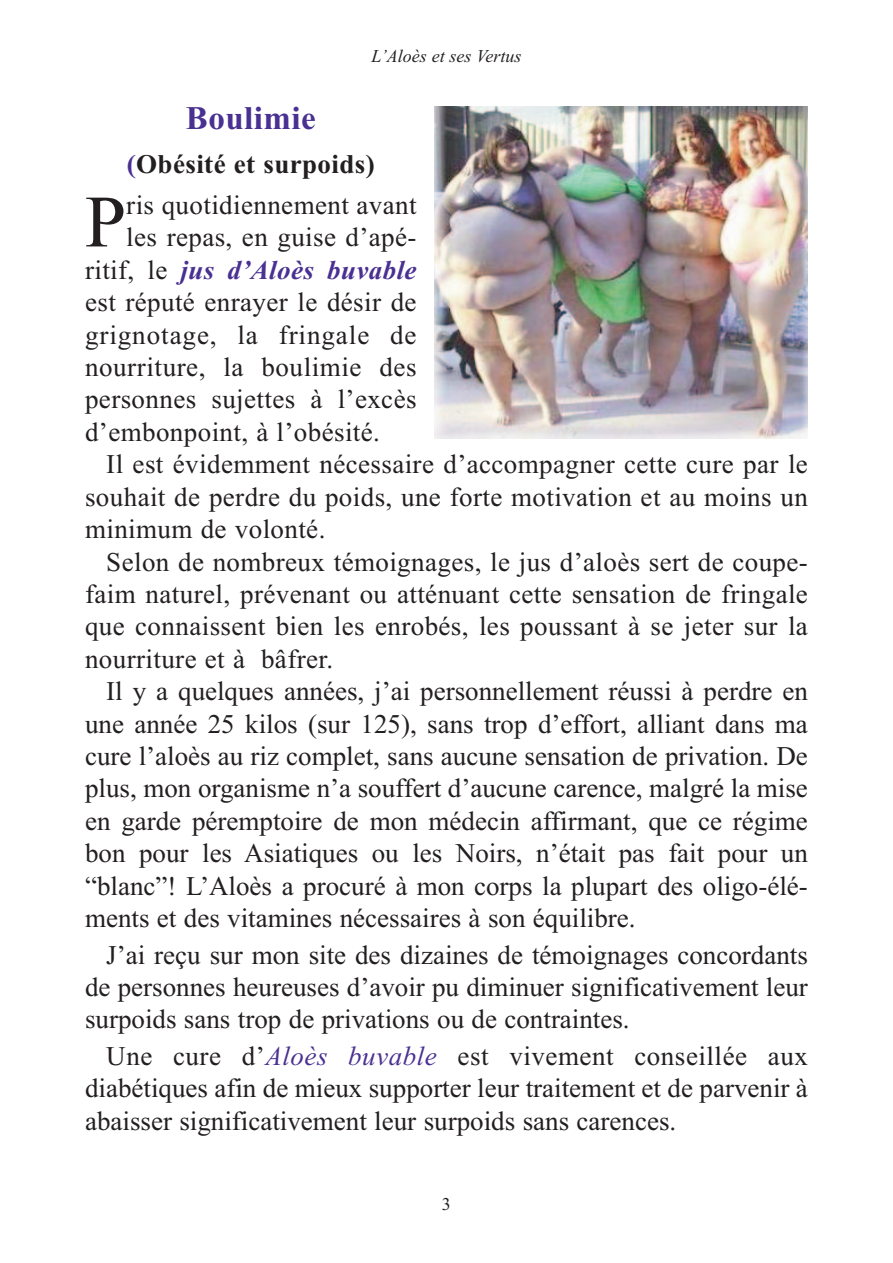
<style>
.page{position:relative;width:893px;height:1263px;background:#fff}
.page>*{position:absolute;margin:0;border:0;box-sizing:border-box;transform-origin:0 0}
.t1{font:73.65px "Times New Roman";color:#231f20}
.t2{font:700 33px "Times New Roman";letter-spacing:.015em;color:#493092}
.t3{font:27px/32.4px "Times New Roman";color:#231f20;text-align:justify}
.t4{font:italic 700 27px "Times New Roman";letter-spacing:.015em;color:#493092}
.t5{font:27px "Times New Roman";letter-spacing:.02em;color:#231f20}
.t6{font:27px "Times New Roman";letter-spacing:.035em;color:#231f20}
.t7{font:700 27px "Times New Roman";letter-spacing:.015em;color:#231f20}
.t8{font:italic 18px "Times New Roman";color:#231f20}
.t9{font:18px "Times New Roman";color:#231f20}
.s1{color:#493092}
.s2{font-weight:400;font-style:normal;color:#231f20}
.s3{font-style:italic;color:#493092}
</style>
<div class="page">
<img style="left:435px;top:106px;width:373px;height:332px">
<p class="t8" style="left:371px;top:45px;width:152px">L’Aloès et ses Vertus</p>
<p class="t2" style="left:186px;top:98px;width:131px">Boulimie</p>
<p class="t7" style="left:127px;top:148px;width:249px"><span class="s1">(</span>Obésité et surpoids)</p>
<h1 class="t1" style="left:85px;top:178px;width:42px">P</h1>
<p class="t3" style="left:126px;top:189px;width:292px">ris quotidiennement avant</p>
<p class="t3" style="left:126px;top:221px;width:292px">les repas, en guise d’apé-</p>
<p class="t4" style="left:85px;top:254px;width:333px"><span class="s2">ritif, le</span> jus d’Aloès buvable</p>
<p class="t3" style="left:85px;top:286px;width:333px">est réputé enrayer le désir de</p>
<p class="t6" style="left:85px;top:319px;width:333px">grignotage, la fringale de</p>
<p class="t5" style="left:85px;top:351px;width:333px">nourriture, la boulimie des</p>
<p class="t3" style="left:85px;top:383px;width:333px">personnes sujettes à l’excès</p>
<p class="t3" style="left:85px;top:415px;width:296px">d’embonpoint, à l’obésité.</p>
<p class="t3" style="left:106px;top:448px;width:703px">Il est évidemment nécessaire d’accompagner cette cure par le</p>
<p class="t3" style="left:85px;top:480px;width:724px">souhait de perdre du poids, une forte motivation et au moins un</p>
<p class="t3" style="left:85px;top:513px;width:242px">minimum de volonté.</p>
<p class="t3" style="left:106px;top:545px;width:703px">Selon de nombreux témoignages, le jus d’aloès sert de coupe-</p>
<p class="t3" style="left:85px;top:577px;width:724px">faim naturel, prévenant ou atténuant cette sensation de fringale</p>
<p class="t3" style="left:85px;top:610px;width:724px">que connaissent bien les enrobés, les poussant à se jeter sur la</p>
<p class="t3" style="left:85px;top:642px;width:250px">nourriture et à bâfrer.</p>
<p class="t3" style="left:106px;top:675px;width:703px">Il y a quelques années, j’ai personnellement réussi à perdre en</p>
<p class="t3" style="left:85px;top:707px;width:724px">une année 25 kilos (sur 125), sans trop d’effort, alliant dans ma</p>
<p class="t3" style="left:85px;top:739px;width:724px">cure l’aloès au riz complet, sans aucune sensation de privation. De</p>
<p class="t3" style="left:85px;top:772px;width:724px">plus, mon organisme n’a souffert d’aucune carence, malgré la mise</p>
<p class="t3" style="left:85px;top:804px;width:724px">en garde péremptoire de mon médecin affirmant, que ce régime</p>
<p class="t3" style="left:85px;top:837px;width:724px">bon pour les Asiatiques ou les Noirs, n’était pas fait pour un</p>
<p class="t3" style="left:85px;top:869px;width:724px">“blanc”! L’Aloès a procuré à mon corps la plupart des oligo-élé-</p>
<p class="t3" style="left:85px;top:901px;width:552px">ments et des vitamines nécessaires à son équilibre.</p>
<p class="t3" style="left:85px;top:938px;width:724px;text-indent:21px">J’ai reçu sur mon site des dizaines de témoignages concordants de personnes heureuses d’avoir pu diminuer significativement leur surpoids sans trop de privations ou de contraintes.</p>
<p class="t3" style="left:85px;top:1039px;width:724px;text-indent:21px">Une cure d’<span class="s3">Aloès buvable</span> est vivement conseillée aux diabétiques afin de mieux supporter leur traitement et de parvenir à abaisser significativement leur surpoids sans carences.</p>
<p class="t9" style="left:442px;top:1193px;width:10px">3</p>
</div>
